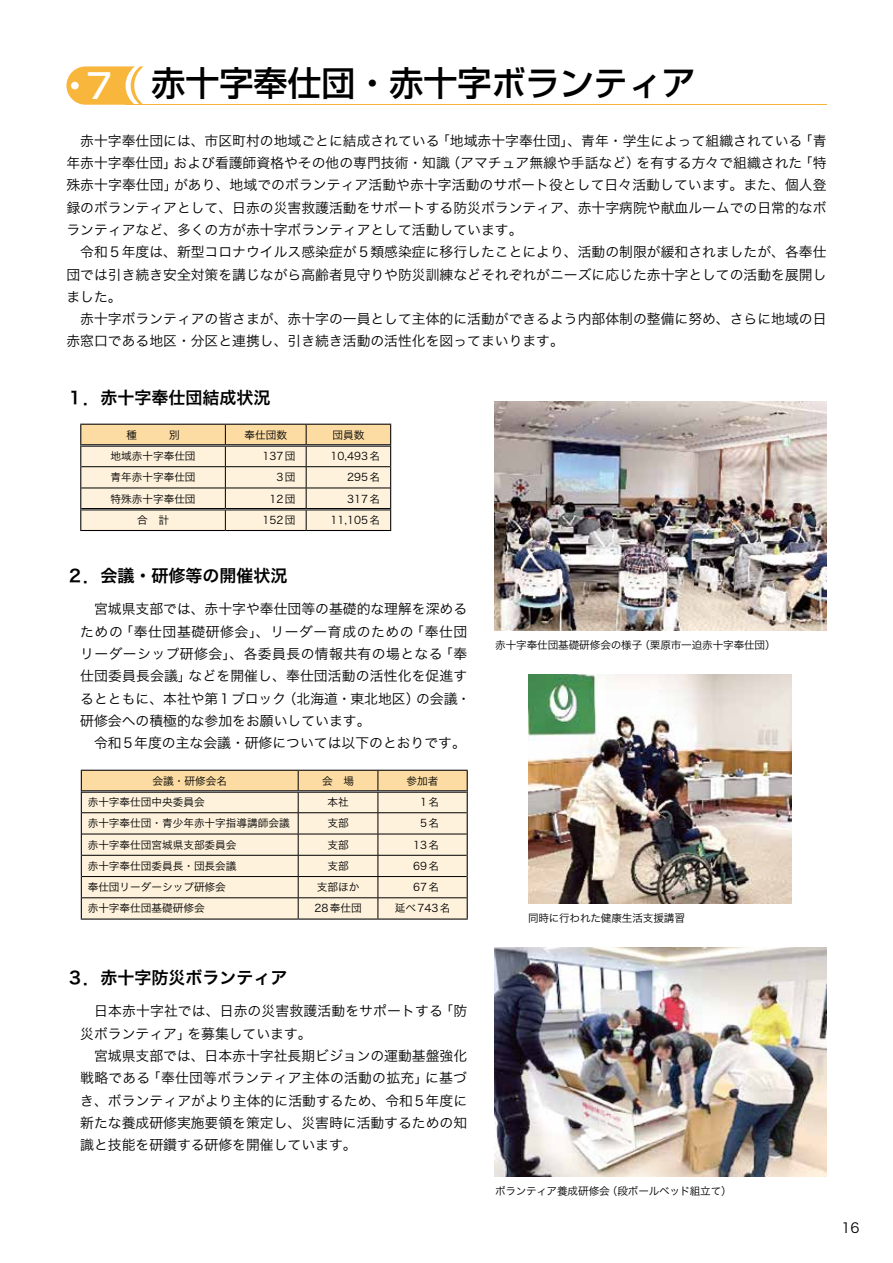
<style>
.page{position:relative;width:893px;height:1263px;background:#fff}
.page>*{position:absolute;margin:0;border:0;box-sizing:border-box;transform-origin:0 0}
.t1{font:500 34.05px "Shin Go Pro";color:#000}
.t2{font:16.95px "Hira Kaku Pro W6";color:#000}
.t3{font:13.8px/22.4px "Hira Kaku Pro W3";color:#000}
.t4{font:10.65px "Hira Kaku Pro W3";color:#000}
.t5{font:10.65px "Hira Kaku Pro W3";letter-spacing:-.02em;color:#000}
.s1{color:#fff}
</style>
<div class="page">
<hr style="left:125px;top:104px;width:701px;height:1px;background:#f8b73c">
<svg style="left:66px;top:66px;width:78px;height:39px"></svg>
<div style="left:71px;top:82px;width:8px;height:7px;background:#fff;border-radius:50%"></div>
<hr style="left:80px;top:530px;width:145px;height:1px;background:#000">
<hr style="left:225px;top:530px;width:81px;height:1px;background:#000">
<hr style="left:306px;top:530px;width:85px;height:1px;background:#000">
<svg style="left:80px;top:424px;width:311px;height:106px;background:#f1e2c6"></svg>
<hr style="left:81px;top:444px;width:144px;height:1px;background:#000">
<hr style="left:81px;top:446px;width:144px;height:1px;background:#000">
<hr style="left:225px;top:444px;width:81px;height:1px;background:#000">
<hr style="left:225px;top:446px;width:81px;height:1px;background:#000">
<hr style="left:306px;top:444px;width:84px;height:1px;background:#000">
<hr style="left:306px;top:446px;width:84px;height:1px;background:#000">
<hr style="left:81px;top:508px;width:144px;height:1px;background:#000">
<hr style="left:81px;top:510px;width:144px;height:1px;background:#000">
<hr style="left:225px;top:508px;width:81px;height:1px;background:#000">
<hr style="left:225px;top:510px;width:81px;height:1px;background:#000">
<hr style="left:306px;top:508px;width:84px;height:1px;background:#000">
<hr style="left:306px;top:510px;width:84px;height:1px;background:#000">
<hr style="left:81px;top:918px;width:217px;height:1px;background:#000">
<hr style="left:298px;top:918px;width:80px;height:1px;background:#000">
<hr style="left:378px;top:918px;width:90px;height:1px;background:#000">
<svg style="left:81px;top:770px;width:387px;height:148px;background:#f0e2c9"></svg>
<hr style="left:82px;top:790px;width:216px;height:1px;background:#000">
<hr style="left:82px;top:792px;width:216px;height:1px;background:#000">
<hr style="left:298px;top:790px;width:80px;height:1px;background:#000">
<hr style="left:298px;top:792px;width:80px;height:1px;background:#000">
<hr style="left:378px;top:790px;width:89px;height:1px;background:#000">
<hr style="left:378px;top:792px;width:89px;height:1px;background:#000">
<img style="left:495px;top:401px;width:331px;height:230px">
<img style="left:528px;top:674px;width:263px;height:230px">
<img style="left:495px;top:947px;width:331px;height:230px">
<h1 class="t1" style="left:82px;top:55px;width:615px"><span class="s1">７</span> 赤十字奉仕団・赤十字ボランティア</h1>
<p class="t3" style="left:66px;top:128px;width:762px">　赤十字奉仕団には、市区町村の地域ごとに結成されている「地域赤十字奉仕団」、青年・学生によって組織されている「青年赤十字奉仕団」および看護師資格やその他の専門技術・知識（アマチュア無線や手話など）を有する方々で組織された「特殊赤十字奉仕団」があり、地域でのボランティア活動や赤十字活動のサポート役として日々活動しています。また、個人登録のボランティアとして、日赤の災害救護活動をサポートする防災ボランティア、赤十字病院や献血ルームでの日常的なボランティアなど、多くの方が赤十字ボランティアとして活動しています。<br>　令和５年度は、新型コロナウイルス感染症が５類感染症に移行したことにより、活動の制限が緩和されましたが、各奉仕団では引き続き安全対策を講じながら高齢者見守りや防災訓練などそれぞれがニーズに応じた赤十字としての活動を展開しました。<br>　赤十字ボランティアの皆さまが、赤十字の一員として主体的に活動ができるよう内部体制の整備に努め、さらに地域の日赤窓口である地区・分区と連携し、引き続き活動の活性化を図ってまいります。</p>
<p class="t2" style="left:66px;top:382px;width:206px">１．赤十字奉仕団結成状況</p>
<p class="t4" style="left:126px;top:425px;width:55px">種　　　別</p>
<p class="t4" style="left:244px;top:425px;width:44px">奉仕団数</p>
<p class="t4" style="left:332px;top:425px;width:33px">団員数</p>
<p class="t4" style="left:111px;top:447px;width:87px">地域赤十字奉仕団</p>
<p class="t4" style="left:263px;top:447px;width:34px">137団</p>
<p class="t4" style="left:331px;top:447px;width:51px">10,493名</p>
<p class="t4" style="left:111px;top:468px;width:87px">青年赤十字奉仕団</p>
<p class="t4" style="left:277px;top:468px;width:20px">3団</p>
<p class="t4" style="left:347px;top:468px;width:34px">295名</p>
<p class="t4" style="left:111px;top:489px;width:87px">特殊赤十字奉仕団</p>
<p class="t4" style="left:270px;top:489px;width:27px">12団</p>
<p class="t4" style="left:347px;top:489px;width:34px">317名</p>
<p class="t4" style="left:137px;top:510px;width:33px">合　計</p>
<p class="t4" style="left:263px;top:510px;width:34px">152団</p>
<p class="t4" style="left:331px;top:510px;width:51px">11,105名</p>
<p class="t2" style="left:66px;top:560px;width:223px">２．会議・研修等の開催状況</p>
<p class="t3" style="left:80px;top:597px;width:392px">　宮城県支部では、赤十字や奉仕団等の基礎的な理解を深めるための「奉仕団基礎研修会」、リーダー育成のための「奉仕団リーダーシップ研修会」、各委員長の情報共有の場となる「奉仕団委員長会議」などを開催し、奉仕団活動の活性化を促進するとともに、本社や第1ブロック（北海道・東北地区）の会議・研修会への積極的な参加をお願いしています。<br>　令和5年度の主な会議・研修については以下のとおりです。</p>
<p class="t4" style="left:153px;top:771px;width:76px">会議・研修会名</p>
<p class="t4" style="left:322px;top:771px;width:33px">会　場</p>
<p class="t4" style="left:407px;top:771px;width:33px">参加者</p>
<p class="t4" style="left:88px;top:793px;width:118px">赤十字奉仕団中央委員会</p>
<p class="t4" style="left:327px;top:793px;width:23px">本社</p>
<p class="t4" style="left:420px;top:793px;width:20px">1名</p>
<p class="t4" style="left:88px;top:814px;width:203px">赤十字奉仕団・青少年赤十字指導講師会議</p>
<p class="t4" style="left:327px;top:814px;width:23px">支部</p>
<p class="t4" style="left:420px;top:814px;width:20px">5名</p>
<p class="t4" style="left:88px;top:835px;width:150px">赤十字奉仕団宮城県支部委員会</p>
<p class="t4" style="left:327px;top:835px;width:23px">支部</p>
<p class="t4" style="left:413px;top:835px;width:27px">13名</p>
<p class="t4" style="left:88px;top:856px;width:150px">赤十字奉仕団委員長・団長会議</p>
<p class="t4" style="left:327px;top:856px;width:23px">支部</p>
<p class="t4" style="left:413px;top:856px;width:27px">69名</p>
<p class="t4" style="left:88px;top:878px;width:140px">奉仕団リーダーシップ研修会</p>
<p class="t4" style="left:317px;top:878px;width:44px">支部ほか</p>
<p class="t4" style="left:413px;top:878px;width:27px">67名</p>
<p class="t4" style="left:88px;top:899px;width:118px">赤十字奉仕団基礎研修会</p>
<p class="t4" style="left:314px;top:899px;width:49px">28奉仕団</p>
<p class="t4" style="left:395px;top:899px;width:57px">延べ743名</p>
<p class="t4" style="left:495px;top:636px;width:282px">赤十字奉仕団基礎研修会の様子（栗原市一迫赤十字奉仕団）</p>
<p class="t4" style="left:528px;top:909px;width:158px">同時に行われた健康生活支援講習</p>
<p class="t2" style="left:66px;top:962px;width:223px">３．赤十字防災ボランティア</p>
<p class="t3" style="left:80px;top:999px;width:388px">　日本赤十字社では、日赤の災害救護活動をサポートする「防災ボランティア」を募集しています。<br>　宮城県支部では、日本赤十字社長期ビジョンの運動基盤強化戦略である「奉仕団等ボランティア主体の活動の拡充」に基づき、ボランティアがより主体的に活動するため、令和5年度に新たな養成研修実施要領を策定し、災害時に活動するための知識と技能を研鑽する研修を開催しています。</p>
<p class="t5" style="left:495px;top:1182px;width:238px">ボランティア養成研修会（段ボールベッド組立て）</p>
<p class="t3" style="left:841px;top:1216px;width:20px">16</p>
</div>
